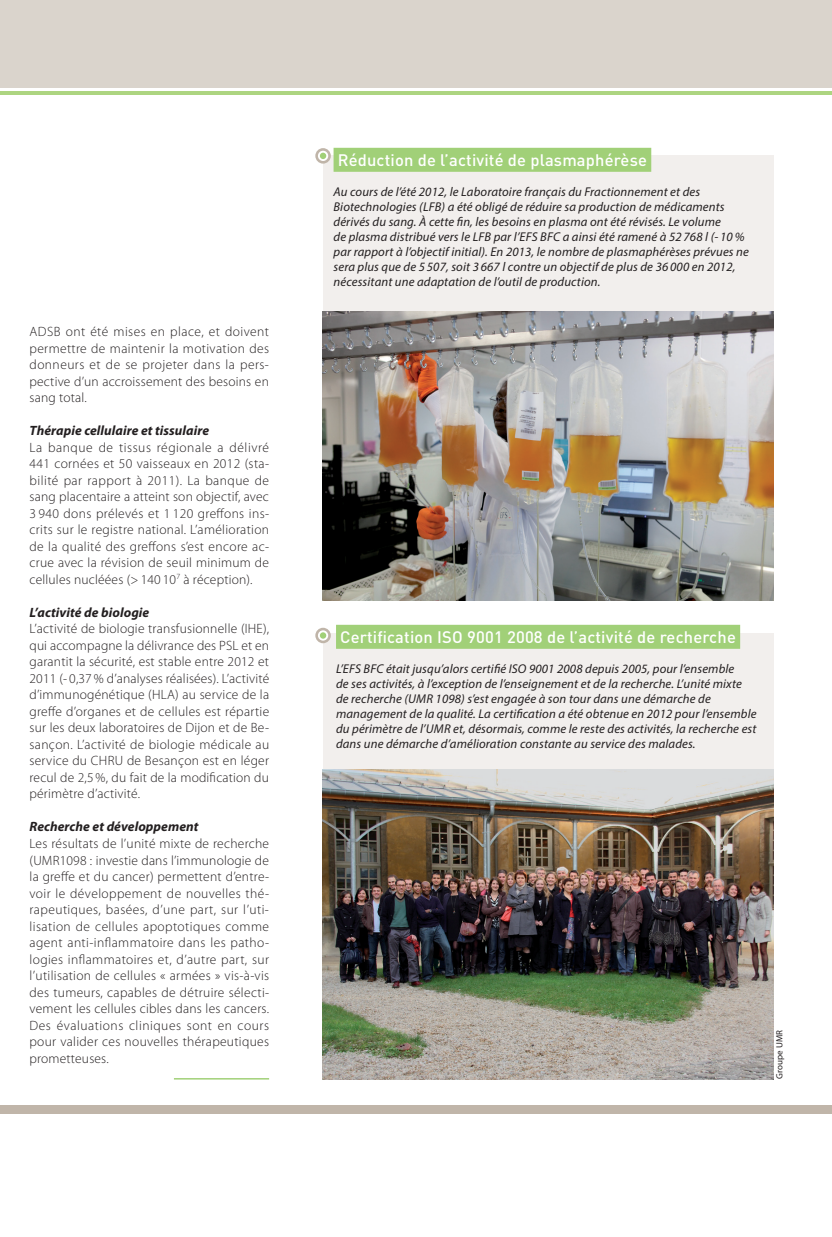
<style>
.page{position:relative;width:832px;height:1237px;background:#fff}
.page>*{position:absolute;margin:0;border:0;box-sizing:border-box;transform-origin:0 0}
.t1{font:500 16.5px "DIN";letter-spacing:.01em;color:#fff}
.t2{font:300 13.5px/16.5px "Myriad Pro";letter-spacing:.015em;color:#231f20;text-align:justify}
.t3{font:italic 700 13.5px "Myriad Pro";letter-spacing:.005em;color:#231f20}
.t4{font:italic 12.75px/15px "Myriad Pro";letter-spacing:.01em;color:#231f20}
.t5{font:9px "Myriad Pro";letter-spacing:.015em;color:#231f20}
</style>
<div class="page">
<hr style="left:0;top:91px;width:832px;height:3px;background:#add581">
<div style="left:0;top:0;width:832px;height:88px;background:#dad4cc"></div>
<div style="left:0;top:1105px;width:409px;height:9px;background:#c0b5a9"></div>
<div style="left:409px;top:1105px;width:423px;height:9px;background:#c0b5a9"></div>
<div style="left:323px;top:633px;width:451px;height:446px;background:#f2efed"></div>
<div style="left:336px;top:625px;width:404px;height:24px;background:#a1d078"></div>
<hr style="left:174px;top:1078px;width:95px;height:1px;background:#a1d078">
<div style="left:323px;top:155px;width:451px;height:389px;background:#f2efed"></div>
<div style="left:334px;top:148px;width:317px;height:24px;background:#a1d078"></div>
<svg style="left:315px;top:628px;width:16px;height:15px"></svg>
<svg style="left:315px;top:148px;width:16px;height:16px"></svg>
<img style="left:323px;top:311px;width:451px;height:289px">
<img style="left:323px;top:769px;width:451px;height:310px">
<p class="t2" style="left:30px;top:323px;width:241px">ADSB ont été mises en place, et doivent permettre de maintenir la motivation des donneurs et de se projeter dans la pers&shy;pective d’un accroissement des besoins en sang total.</p>
<p class="t3" style="left:30px;top:422px;width:181px">Thérapie cellulaire et tissulaire</p>
<p class="t2" style="left:30px;top:439px;width:241px">La banque de tissus régionale a délivré 441 cornées et 50 vaisseaux en 2012 (sta&shy;bilité par rapport à 2011). La banque de sang placentaire a atteint son objectif, avec 3 940 dons prélevés et 1 120 greffons ins&shy;crits sur le registre national. L’amélioration de la qualité des greffons s’est encore ac&shy;crue avec la révision de seuil minimum de cellules nucléées (&gt; 140 10<sup>7</sup> à réception).</p>
<p class="t3" style="left:30px;top:603px;width:121px">L’activité de biologie</p>
<p class="t2" style="left:30px;top:620px;width:241px">L’activité de biologie transfusionnelle (IHE), qui accompagne la délivrance des PSL et en garantit la sécurité, est stable entre 2012 et 2011 (- 0,37% d’analyses réalisées). L’activité d’immunogénétique (HLA) au service de la greffe d’organes et de cellules est répartie sur les deux laboratoires de Dijon et de Be&shy;sançon. L’activité de biologie médicale au service du CHRU de Besançon est en léger recul de 2,5%, du fait de la modification du périmètre d’activité.</p>
<p class="t3" style="left:30px;top:818px;width:170px">Recherche et développement</p>
<p class="t2" style="left:30px;top:835px;width:241px">Les résultats de l’unité mixte de recherche (UMR1098 : investie dans l’immunologie de la greffe et du cancer) permettent d’entre&shy;voir le développement de nouvelles thé&shy;rapeutiques, basées, d’une part, sur l’uti&shy;lisation de cellules apoptotiques comme agent anti-inflammatoire dans les patho&shy;logies inflammatoires et, d’autre part, sur l’utilisation de cellules « armées » vis-à-vis des tumeurs, capables de détruire sélecti&shy;vement les cellules cibles dans les cancers.<br>Des évaluations cliniques sont en cours pour valider ces nouvelles thérapeutiques prometteuses.</p>
<p class="t1" style="left:338px;top:149px;width:311px">Réduction de l’activité de plasmaphérèse</p>
<p class="t4" style="left:334px;top:184px;width:417px">Au cours de l’été 2012, le Laboratoire français du Fractionnement et des Biotechnologies (LFB) a été obligé de réduire sa production de médicaments dérivés du sang. À cette fin, les besoins en plasma ont été révisés. Le volume<br>de plasma distribué vers le LFB par l’EFS BFC a ainsi été ramené à 52 768 l (- 10% par rapport à l’objectif initial). En 2013, le nombre de plasmaphérèses prévues ne sera plus que de 5 507, soit 3 667 l contre un objectif de plus de 36 000 en 2012, nécessitant une adaptation de l’outil de production.</p>
<p class="t1" style="left:340px;top:626px;width:397px">Certification ISO 9001 2008 de l’activité de recherche</p>
<p class="t4" style="left:336px;top:661px;width:422px">L’EFS BFC était jusqu’alors certifié ISO 9001 2008 depuis 2005, pour l’ensemble<br>de ses activités, à l’exception de l’enseignement et de la recherche. L’unité mixte de recherche (UMR 1098) s’est engagée à son tour dans une démarche de management de la qualité. La certification a été obtenue en 2012 pour l’ensemble du périmètre de l’UMR et, désormais, comme le reste des activités, la recherche est dans une démarche d’amélioration constante au service des malades.</p>
<p class="t5" style="left:774px;top:1079px;width:51px;rotate:-90deg">Groupe UMR</p>
</div>
